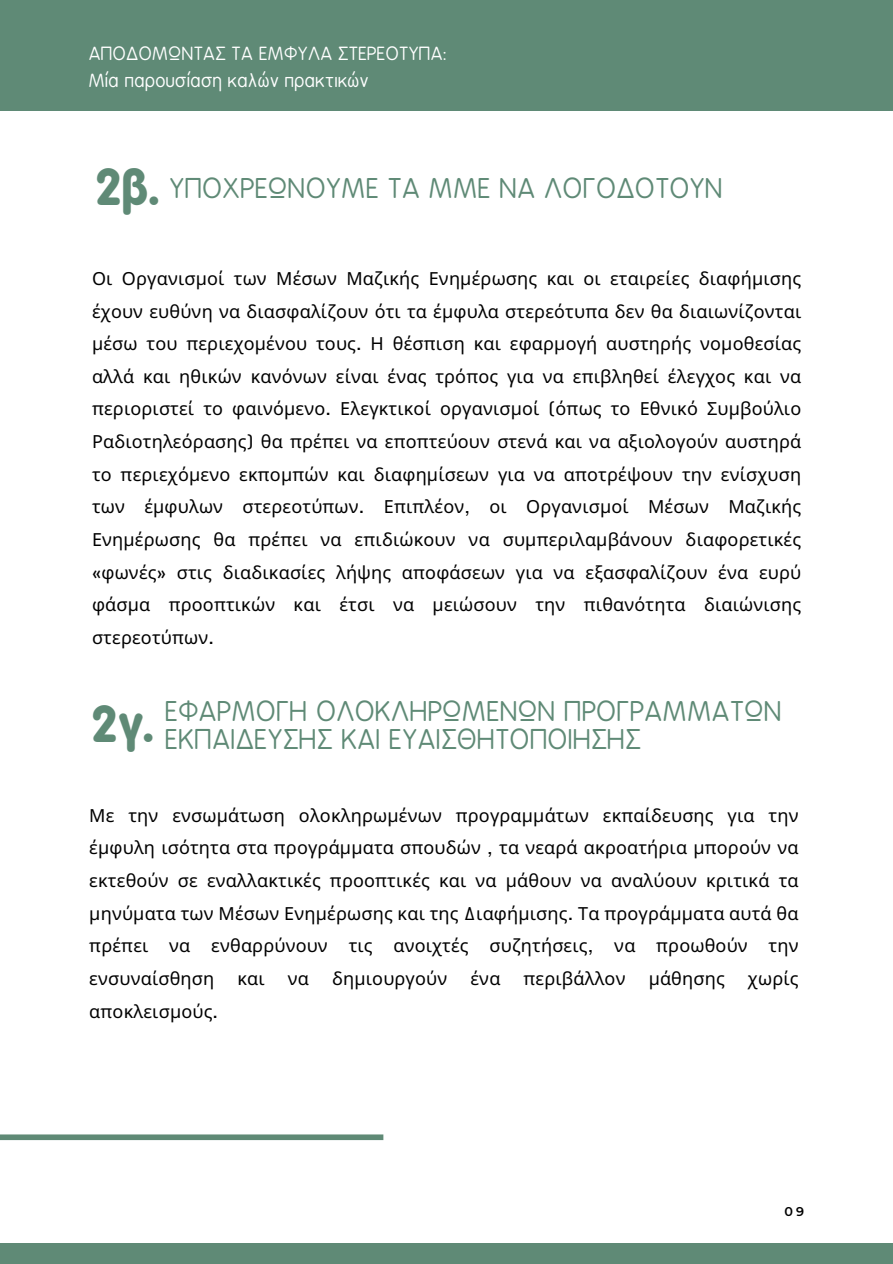
<style>
.page{position:relative;width:893px;height:1264px;background:#fff}
.page>*{position:absolute;margin:0;border:0;box-sizing:border-box;transform-origin:0 0}
.t1{font:27px/28.2px "B Preplay";color:#5f8a76}
.t2{font:18px/32.7px "Noto Sans";letter-spacing:.01em;color:#000;text-align:justify}
.t3{font:18px "B Preplay";color:#fff}
.t4{font:600 12.75px "Montserrat";color:#000}
.s1{font-weight:700;font-size:48px}
.s2{font-family:"Monda"}
</style>
<div class="page">
<div style="left:0;top:1243px;width:892px;height:20px;background:#5f8a76"></div>
<div style="left:0;top:0;width:892px;height:111px;background:#5f8a76"></div>
<div style="left:0;top:1134px;width:383px;height:6px;background:#5f8a76"></div>
<p class="t3" style="left:89px;top:44px;width:360px">ΑΠΟΔΟΜΩΝΤΑΣ ΤΑ ΕΜΦΥΛΑ ΣΤΕΡΕΟΤΥΠΑ:</p>
<h1 class="t3" style="left:89px;top:71px;width:282px">Μία παρουσίαση καλών πρακτικών</h1>
<h1 class="t1" style="left:96px;top:175px;width:629px"><span class="s1">2β.</span> ΥΠΟΧΡΕΩΝΟΥΜΕ ΤΑ ΜΜΕ ΝΑ ΛΟΓΟΔΟΤΟΥΝ</h1>
<p class="t2" style="left:92px;top:261px;width:710px">Οι Οργανισμοί των Μέσων Μαζικής Ενημέρωσης και οι εταιρείες διαφήμισης έχουν ευθύνη να διασφαλίζουν ότι τα έμφυλα στερεότυπα δεν θα διαιωνίζονται μέσω του περιεχομένου τους<span class="s2">.</span> Η θέσπιση και εφαρμογή αυστηρής νομοθεσίας αλλά και ηθικών κανόνων είναι ένας τρόπος για να επιβληθεί έλεγχος και να περιοριστεί το φαινόμενο<span class="s2">.</span> Ελεγκτικοί οργανισμοί <span class="s2">(</span>όπως το Εθνικό Συμβούλιο Ραδιοτηλεόρασης<span class="s2">)</span> θα πρέπει να εποπτεύουν στενά και να αξιολογούν αυστηρά το περιεχόμενο εκπομπών και διαφημίσεων για να αποτρέψουν την ενίσχυση των έμφυλων στερεοτύπων<span class="s2">.</span> Επιπλέον<span class="s2">,</span> οι Οργανισμοί Μέσων Μαζικής Ενημέρωσης θα πρέπει να επιδιώκουν να συμπεριλαμβάνουν διαφορετικές <span class="s2">«</span>φωνές<span class="s2">»</span> στις διαδικασίες λήψης αποφάσεων για να εξασφαλίζουν ένα ευρύ φάσμα προοπτικών και έτσι να μειώσουν την πιθανότητα διαιώνισης στερεοτύπων<span class="s2">.</span></p>
<h1 class="t1" style="left:92px;top:698px;width:692px;text-indent:74px">ΕΦΑΡΜΟΓΗ ΟΛΟΚΛΗΡΩΜΕΝΩΝ ΠΡΟΓΡΑΜΜΑΤΩΝ<br><sup>2γ.</sup> ΕΚΠΑΙΔΕΥΣΗΣ ΚΑΙ ΕΥΑΙΣΘΗΤΟΠΟΙΗΣΗΣ</h1>
<p class="t2" style="left:89px;top:798px;width:710px">Με την ενσωμάτωση ολοκληρωμένων προγραμμάτων εκπαίδευσης για την έμφυλη ισότητα στα προγράμματα σπουδών <span class="s2">,</span> τα νεαρά ακροατήρια μπορούν να εκτεθούν σε εναλλακτικές προοπτικές και να μάθουν να αναλύουν κριτικά τα μηνύματα των Μέσων Ενημέρωσης και της <span class="s2">Δ</span>ιαφήμισης<span class="s2">.</span> Τα προγράμματα αυτά θα πρέπει να ενθαρρύνουν τις ανοιχτές συζητήσεις<span class="s2">,</span> να προωθούν την ενσυναίσθηση</p>
<p class="t2" style="left:237px;top:961px;width:29px">και</p>
<p class="t2" style="left:288px;top:961px;width:23px">να</p>
<p class="t2" style="left:332px;top:961px;width:117px">δημιουργούν</p>
<p class="t2" style="left:470px;top:961px;width:31px">ένα</p>
<p class="t2" style="left:523px;top:961px;width:103px">περιβάλλον</p>
<p class="t2" style="left:648px;top:961px;width:78px">μάθησης</p>
<p class="t2" style="left:747px;top:961px;width:52px">χωρίς</p>
<p class="t2" style="left:89px;top:994px;width:130px">αποκλεισμούς<span class="s2">.</span></p>
<h3 class="t4" style="left:784px;top:1203px;width:21px">09</h3>
</div>
